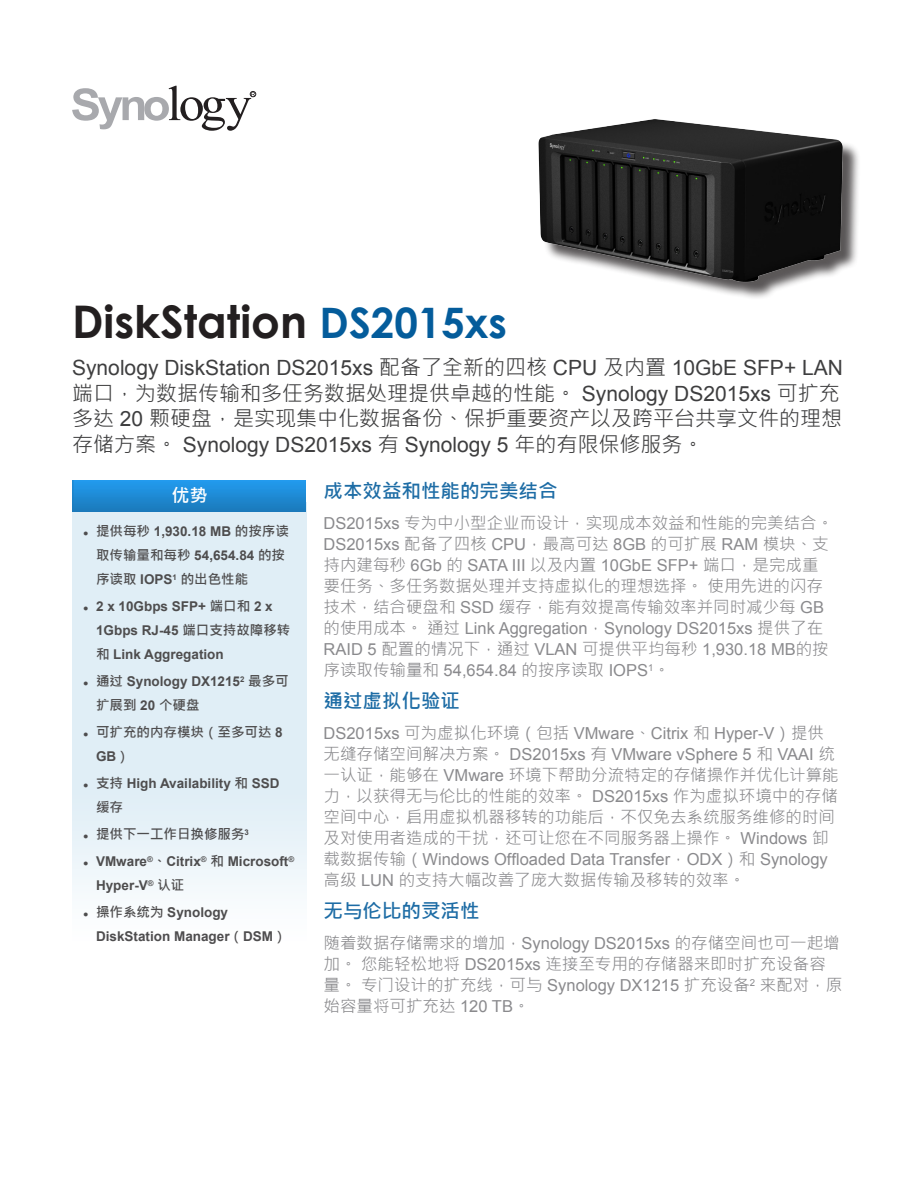
<style>
.page{position:relative;width:918px;height:1188px;background:#fff}
.page>*{position:absolute;margin:0;border:0;box-sizing:border-box;transform-origin:0 0}
.ChapterTitle{font:700 45px "Century Gothic";color:#231f20}
.ChapterTitleDesc{font:21px/25.5px "Microsoft Jheng Hei";color:#3e3e3f}
.BodyHeading{font:700 19.5px "Microsoft Jheng Hei";color:#1d6ca5}
.ChapterTitleHighligh{font:700 18px "Microsoft Jheng Hei";color:#fff}
.BodyContent{font:16.5px/21px "Microsoft Jheng Hei";color:#8a8a8d}
.ChapterTitleBullet{font:700 13.5px/24px "Arial";color:#4e4d4e}
.ChapterTitleBullet-2{font:700 13.5px/24px "Microsoft Jheng Hei";color:#4e4d4e}
.s1{font-size:42px;color:#045c9b}
.s2{font-family:"Arial"}
.s3{font-family:"Arial";font-size:9px}
.s4{font-size:9px}
.s5{font-family:"Microsoft Jheng Hei"}
</style>
<div class="page">
<svg style="left:72px;top:86px;width:184px;height:45px"></svg>
<img style="left:72px;top:511px;width:234px;height:380px">
<svg style="left:72px;top:480px;width:234px;height:31px;background:#1e8ad5"></svg>
<div style="left:541px;top:121px;width:320px;height:179px;background:#231f20;opacity:.75"></div>
<img style="left:538px;top:119px;width:308px;height:171px">
<p class="ChapterTitle" style="left:72px;top:287px;width:436px">DiskStation <span class="s1">DS2015xs</span></p>
<p class="ChapterTitleDesc" style="left:72px;top:355px;width:772px"><span class="s2">Synology DiskStation DS2015xs</span> 配备了全新的四核 <span class="s2">CPU</span> 及内置 <span class="s2">10GbE SFP+ LAN</span>端口，为数据传输和多任务数据处理提供卓越的性能。 <span class="s2">Synology DS2015xs</span> 可扩充多达 <span class="s2">20</span> 颗硬盘，是实现集中化数据备份、保护重要资产以及跨平台共享文件的理想存储方案。 <span class="s2">Synology DS2015xs</span> 有 <span class="s2">Synology 5</span> 年的有限保修服务。</p>
<p class="ChapterTitleHighligh" style="left:172px;top:484px;width:38px">优势</p>
<p class="ChapterTitleBullet-2" style="left:96px;top:519px;width:194px;text-indent:-13px"><span class="s3">●</span> 提供每秒 <span class="s2">1,930.18 MB</span> 的按序读取传输量和每秒 <span class="s2">54,654.84</span> 的按序读取 <span class="s2">IOPS</span><sup>1</sup> 的出色性能</p>
<p class="ChapterTitleBullet" style="left:96px;top:595px;width:196px;text-indent:-13px"><span class="s4">●</span> 2 x 10Gbps SFP+ <span class="s5">端口和</span> 2 x<br>1Gbps RJ-45 <span class="s5">端口支持故障移转和</span> Link Aggregation</p>
<p class="ChapterTitleBullet" style="left:96px;top:670px;width:194px;text-indent:-13px"><span class="s4">●</span> <span class="s5">通过</span> Synology DX1215<sup>2</sup> <span class="s5">最多可扩展到</span> 20 <span class="s5">个硬盘</span></p>
<p class="ChapterTitleBullet-2" style="left:96px;top:720px;width:188px;text-indent:-13px"><span class="s3">●</span> 可扩充的内存模块（至多可达 <span class="s2">8<br>GB</span>）</p>
<p class="ChapterTitleBullet" style="left:96px;top:772px;width:185px;text-indent:-13px"><span class="s4">●</span> <span class="s5">支持</span> High Availability <span class="s5">和</span> SSD<span class="s5">缓存</span></p>
<p class="ChapterTitleBullet-2" style="left:83px;top:822px;width:167px"><span class="s3">●</span> 提供下一工作日换修服务<sup>3</sup></p>
<p class="ChapterTitleBullet" style="left:96px;top:850px;width:200px;text-indent:-13px"><span class="s4">●</span> VMware<sup>®</sup><span class="s5">、</span>Citrix<sup>®</sup> <span class="s5">和</span> Microsoft<sup>®<br></sup>Hyper-V<sup>®</sup> <span class="s5">认证</span></p>
<p class="ChapterTitleBullet" style="left:96px;top:901px;width:192px;text-indent:-13px"><span class="s4">●</span> <span class="s5">操作系统为</span> Synology<br>DiskStation Manager<span class="s5">（</span>DSM<span class="s5">）</span></p>
<p class="BodyHeading" style="left:324px;top:478px;width:235px">成本效益和性能的完美结合</p>
<p class="BodyContent" style="left:324px;top:513px;width:511px"><span class="s2">DS2015xs</span> 专为中小型企业而设计，实现成本效益和性能的完美结合。<span class="s2">DS2015xs</span> 配备了四核 <span class="s2">CPU</span>，最高可达 <span class="s2">8GB</span> 的可扩展 <span class="s2">RAM</span> 模块、支持内建每秒 <span class="s2">6Gb</span> 的 <span class="s2">SATA III</span> 以及内置 <span class="s2">10GbE SFP+</span> 端口，是完成重要任务、多任务数据处理并支持虚拟化的理想选择。使用先进的闪存技术，结合硬盘和 <span class="s2">SSD</span> 缓存，能有效提高传输效率并同时减少每 <span class="s2">GB</span>的使用成本。通过 <span class="s2">Link Aggregation</span>，<span class="s2">Synology DS2015xs</span> 提供了在<span class="s2">RAID 5</span> 配置的情况下，通过 <span class="s2">VLAN</span> 可提供平均每秒 <span class="s2">1,930.18 MB</span>的按序读取传输量和 <span class="s2">54,654.84</span> 的按序读取 <span class="s2">IOPS</span><sup>1</sup>。</p>
<p class="BodyHeading" style="left:324px;top:688px;width:138px">通过虚拟化验证</p>
<p class="BodyContent" style="left:324px;top:723px;width:517px"><span class="s2">DS2015xs</span> 可为虚拟化环境（包括 <span class="s2">VMware</span>、<span class="s2">Citrix</span> 和 <span class="s2">Hyper-V</span>）提供无缝存储空间解决方案。 <span class="s2">DS2015xs</span> 有 <span class="s2">VMware vSphere 5</span> 和 <span class="s2">VAAI</span> 统一认证，能够在 <span class="s2">VMware</span> 环境下帮助分流特定的存储操作并优化计算能力，以获得无与伦比的性能的效率。 <span class="s2">DS2015xs</span> 作为虚拟环境中的存储空间中心，启用虚拟机器移转的功能后，不仅免去系统服务维修的时间及对使用者造成的干扰，还可让您在不同服务器上操作。 <span class="s2">Windows</span> 卸载数据传输（<span class="s2">Windows Offloaded Data Transfer</span>，<span class="s2">ODX</span>）和 <span class="s2">Synology</span>高级 <span class="s2">LUN</span> 的支持大幅改善了庞大数据传输及移转的效率。</p>
<p class="BodyHeading" style="left:324px;top:898px;width:157px">无与伦比的灵活性</p>
<p class="BodyContent" style="left:324px;top:933px;width:520px">随着数据存储需求的增加，<span class="s2">Synology DS2015xs</span> 的存储空间也可一起增加。您能轻松地将 <span class="s2">DS2015xs</span> 连接至专用的存储器来即时扩充设备容量。专门设计的扩充线，可与 <span class="s2">Synology DX1215</span> 扩充设备<sup>2</sup> 来配对，原始容量将可扩充达 <span class="s2">120 TB</span>。</p>
</div>
